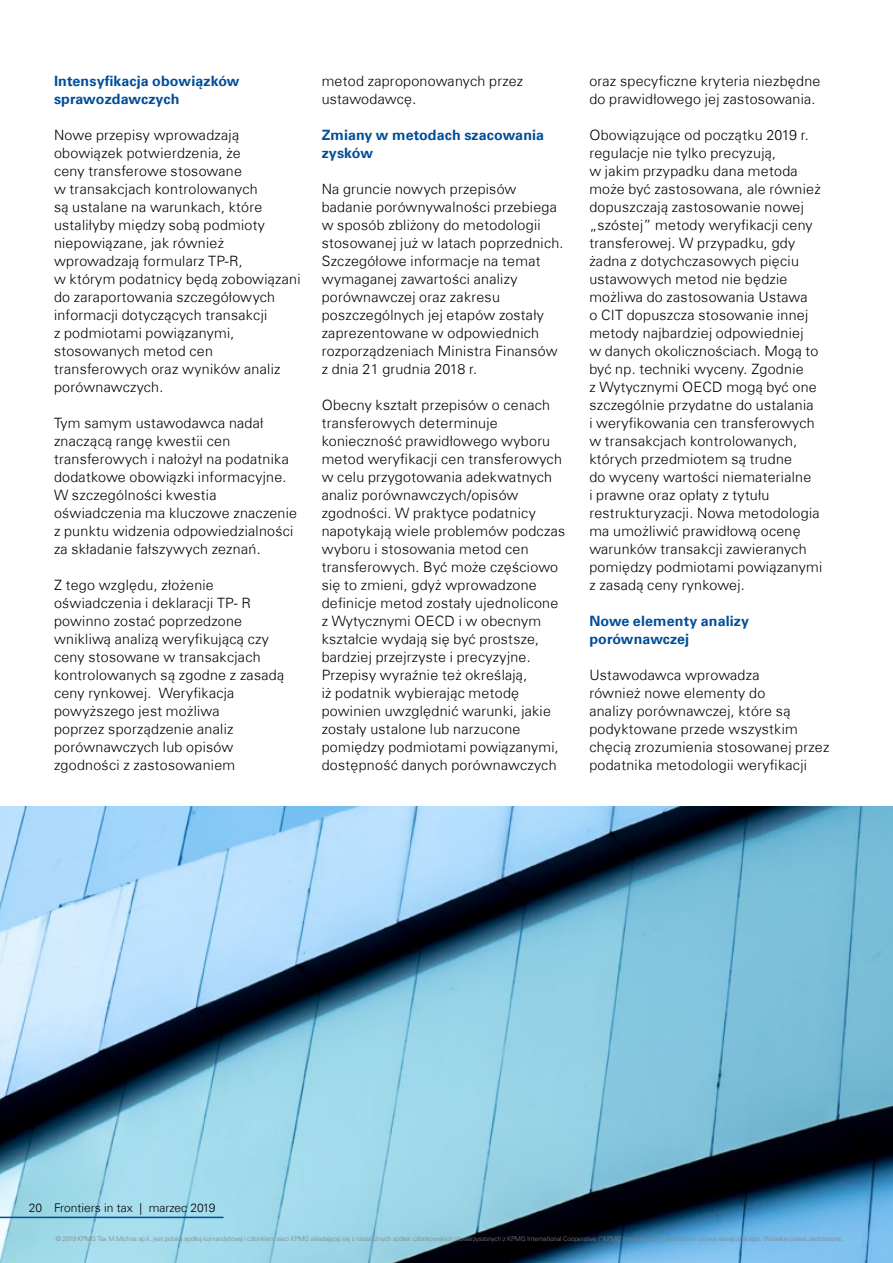
<style>
.page{position:relative;width:893px;height:1263px;background:#fff}
.page>*{position:absolute;margin:0;border:0;box-sizing:border-box;transform-origin:0 0}
.t1{font:300 14.25px/18px "Universfor KPMG";letter-spacing:.02em;color:#000}
.t2{font:700 14.25px/18px "Universfor KPMG";letter-spacing:.01em;color:#004e98}
.t3{font:300 12px "Universfor KPMG";color:#000}
.t4{font:300 6.6px "Universfor KPMG";letter-spacing:-.025em;color:#808285}
</style>
<div class="page">
<img style="left:0;top:806px;width:893px;height:457px">
<hr style="left:0;top:1216px;width:224px;height:2px;background:#004e98">
<p class="t2" style="left:54px;top:72px;width:187px">Intensyfikacja obowiązków sprawozdawczych</p>
<p class="t1" style="left:54px;top:126px;width:248px">Nowe przepisy wprowadzają obowiązek potwierdzenia, że<br>ceny transferowe stosowane<br>w transakcjach kontrolowanych<br>są ustalane na warunkach, które ustaliłyby między sobą podmioty niepowiązane, jak również wprowadzają formularz TP-R,<br>w którym podatnicy będą zobowiązani do zaraportowania szczegółowych informacji dotyczących transakcji<br>z podmiotami powiązanymi, stosowanych metod cen transferowych oraz wyników analiz porównawczych.</p>
<p class="t1" style="left:54px;top:414px;width:245px">Tym samym ustawodawca nadał znaczącą rangę kwestii cen transferowych i nałożył na podatnika dodatkowe obowiązki informacyjne.<br>W szczególności kwestia oświadczenia ma kluczowe znaczenie z punktu widzenia odpowiedzialności za składanie fałszywych zeznań.</p>
<p class="t1" style="left:54px;top:576px;width:232px">Z tego względu, złożenie oświadczenia i deklaracji TP- R powinno zostać poprzedzone wnikliwą analizą weryfikującą czy ceny stosowane w transakcjach kontrolowanych są zgodne z zasadą ceny rynkowej. Weryfikacja powyższego jest możliwa<br>poprzez sporządzenie analiz porównawczych lub opisów zgodności z zastosowaniem</p>
<p class="t1" style="left:322px;top:72px;width:203px">metod zaproponowanych przez ustawodawcę.</p>
<p class="t2" style="left:322px;top:126px;width:224px">Zmiany w metodach szacowania zysków</p>
<p class="t1" style="left:322px;top:180px;width:243px">Na gruncie nowych przepisów badanie porównywalności przebiega w sposób zbliżony do metodologii stosowanej już w latach poprzednich.<br>Szczegółowe informacje na temat wymaganej zawartości analizy porównawczej oraz zakresu poszczególnych jej etapów zostały zaprezentowane w odpowiednich rozporządzeniach Ministra Finansów z dnia 21 grudnia 2018 r.</p>
<p class="t1" style="left:322px;top:396px;width:245px">Obecny kształt przepisów o cenach transferowych determinuje konieczność prawidłowego wyboru metod weryfikacji cen transferowych w celu przygotowania adekwatnych analiz porównawczych/opisów zgodności. W praktyce podatnicy napotykają wiele problemów podczas wyboru i stosowania metod cen transferowych. Być może częściowo się to zmieni, gdyż wprowadzone definicje metod zostały ujednolicone z Wytycznymi OECD i w obecnym kształcie wydają się być prostsze, bardziej przejrzyste i precyzyjne.<br>Przepisy wyraźnie też określają,<br>iż podatnik wybierając metodę powinien uwzględnić warunki, jakie zostały ustalone lub narzucone pomiędzy podmiotami powiązanymi, dostępność danych porównawczych</p>
<p class="t1" style="left:589px;top:72px;width:233px">oraz specyficzne kryteria niezbędne do prawidłowego jej zastosowania.</p>
<p class="t1" style="left:589px;top:126px;width:234px">Obowiązujące od początku 2019 r. regulacje nie tylko precyzują,<br>w jakim przypadku dana metoda może być zastosowana, ale również dopuszczają zastosowanie nowej „szóstej” metody weryfikacji ceny transferowej. W przypadku, gdy żadna z dotychczasowych pięciu ustawowych metod nie będzie możliwa do zastosowania Ustawa<br>o CIT dopuszcza stosowanie innej metody najbardziej odpowiedniej<br>w danych okolicznościach. Mogą to być np. techniki wyceny. Zgodnie<br>z Wytycznymi OECD mogą być one szczególnie przydatne do ustalania<br>i weryfikowania cen transferowych w transakcjach kontrolowanych, których przedmiotem są trudne<br>do wyceny wartości niematerialne<br>i prawne oraz opłaty z tytułu restrukturyzacji. Nowa metodologia ma umożliwić prawidłową ocenę warunków transakcji zawieranych pomiędzy podmiotami powiązanymi z zasadą ceny rynkowej.</p>
<p class="t2" style="left:589px;top:612px;width:161px">Nowe elementy analizy porównawczej</p>
<p class="t1" style="left:589px;top:666px;width:242px">Ustawodawca wprowadza<br>również nowe elementy do<br>analizy porównawczej, które są podyktowane przede wszystkim chęcią zrozumienia stosowanej przez podatnika metodologii weryfikacji</p>
<p class="t3" style="left:29px;top:1200px;width:188px">20 Frontiers in tax | marzec 2019</p>
<p class="t4" style="left:56px;top:1234px;width:788px">© 2019 KPMG Tax M.Michna sp.k. jest polską spółką komandytową i członkiem sieci KPMG składającej się z niezależnych spółek członkowskich stowarzyszonych z KPMG International Cooperative (“KPMG International”), podmiotem prawa szwajcarskiego. Wszelkie prawa zastrzeżone.</p>
</div>
